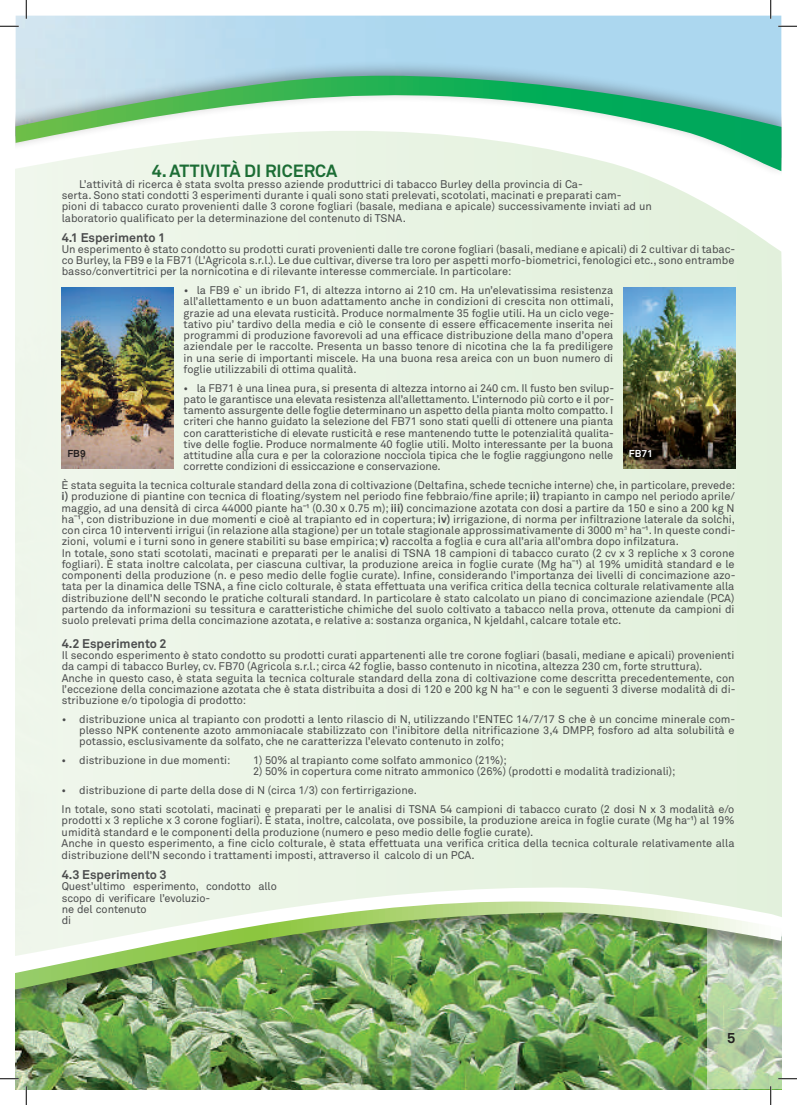
<style>
.page{position:relative;width:797px;height:1105px;background:#fff}
.page>*{position:absolute;margin:0;border:0;box-sizing:border-box;transform-origin:0 0}
.t1{font:700 17.5px "Akkurat";color:#1c6d35}
.t2{font:700 14.38px "Akkurat";color:#231f20}
.t3{font:700 12.5px "Akkurat";color:#4b4c4d}
.t4{font:11px/11.2px "Akkurat";color:#4b4c4d}
.t5{font:700 10px "Akkurat";color:#fff}
.t6{font:700 10px "Akkurat";color:#231f20}
.s1{font-weight:700}
</style>
<div class="page">
<div style="left:55px;top:220px;width:726px;height:608px;background:#e8f3e3"></div>
<div style="left:16px;top:60px;width:765px;height:160px;background:#231f20;opacity:.4"></div>
<svg style="left:16px;top:66px;width:765px;height:105px"></svg>
<img style="left:16px;top:828px;width:765px;height:261px">
<img style="left:62px;top:287px;width:111px;height:181px">
<img style="left:624px;top:287px;width:111px;height:181px">
<svg style="left:0;top:25px;width:19px;height:2px"></svg>
<svg style="left:778px;top:25px;width:19px;height:2px"></svg>
<svg style="left:0;top:1078px;width:19px;height:1px"></svg>
<svg style="left:778px;top:1078px;width:19px;height:1px"></svg>
<svg style="left:25px;top:0;width:2px;height:19px"></svg>
<svg style="left:25px;top:1086px;width:2px;height:19px"></svg>
<svg style="left:770px;top:0;width:1px;height:19px"></svg>
<svg style="left:770px;top:1086px;width:1px;height:19px"></svg>
<h1 class="t1" style="left:152px;top:159px;width:187px">4. ATTIVITÀ DI RICERCA</h1>
<p class="t4" style="left:62px;top:179px;width:591px;text-indent:18px">L’attività di ricerca è stata svolta presso aziende produttrici di tabacco Burley della provincia di Ca-<br>serta. Sono stati condotti 3 esperimenti durante i quali sono stati prelevati, scotolati, macinati e preparati cam-<br>pioni di tabacco curato provenienti dalle 3 corone fogliari (basale, mediana e apicale) successivamente inviati ad un laboratorio qualificato per la determinazione del contenuto di TSNA.</p>
<p class="t3" style="left:62px;top:229px;width:105px">4.1 Esperimento 1</p>
<p class="t4" style="left:62px;top:244px;width:675px;text-align:justify">Un esperimento è stato condotto su prodotti curati provenienti dalle tre corone fogliari (basali, mediane e apicali) di 2 cultivar di tabac&shy;co Burley, la FB9 e la FB71 (L’Agricola s.r.l.). Le due cultivar, diverse tra loro per aspetti morfo-biometrici, fenologici etc., sono entrambe basso/convertitrici per la nornicotina e di rilevante interesse commerciale. In particolare:</p>
<p class="t4" style="left:184px;top:285px;width:432px;text-align:justify">• la FB9 e` un ibrido F1, di altezza intorno ai 210 cm. Ha un’elevatissima resistenza all’allettamento e un buon adattamento anche in condizioni di crescita non ottimali, grazie ad una elevata rusticità. Produce normalmente 35 foglie utili. Ha un ciclo vege&shy;tativo piu’ tardivo della media e ciò le consente di essere efficacemente inserita nei programmi di produzione favorevoli ad una efficace distribuzione della mano d’opera aziendale per le raccolte. Presenta un basso tenore di nicotina che la fa prediligere in una serie di importanti miscele. Ha una buona resa areica con un buon numero di foglie utilizzabili di ottima qualità.</p>
<p class="t4" style="left:183px;top:382px;width:432px;text-align:justify">• la FB71 è una linea pura, si presenta di altezza intorno ai 240 cm. Il fusto ben svilup&shy;pato le garantisce una elevata resistenza all’allettamento. L’internodo più corto e il por&shy;tamento assurgente delle foglie determinano un aspetto della pianta molto compatto. I criteri che hanno guidato la selezione del FB71 sono stati quelli di ottenere una pianta con caratteristiche di elevate rusticità e rese mantenendo tutte le potenzialità qualita&shy;tive delle foglie. Produce normalmente 40 foglie utili. Molto interessante per la buona attitudine alla cura e per la colorazione nocciola tipica che le foglie raggiungono nelle corrette condizioni di essiccazione e conservazione.</p>
<p class="t4" style="left:62px;top:480px;width:675px">È stata seguita la tecnica colturale standard della zona di coltivazione (Deltafina, schede tecniche interne) che, in particolare, prevede: <span class="s1">i)</span> produzione di piantine con tecnica di floating/system nel periodo fine febbraio/fine aprile; <span class="s1">ii)</span> trapianto in campo nel periodo aprile/ maggio, ad una densità di circa 44000 piante ha¯¹ (0.30 x 0.75 m); <span class="s1">iii)</span> concimazione azotata con dosi a partire da 150 e sino a 200 kg N ha¯¹, con distribuzione in due momenti e cioè al trapianto ed in copertura; <span class="s1">iv)</span> irrigazione, di norma per infiltrazione laterale da solchi, con circa 10 interventi irrigui (in relazione alla stagione) per un totale stagionale approssimativamente di 3000 m<sup>3</sup> ha¯¹. In queste condi&shy;zioni, volumi e i turni sono in genere stabiliti su base empirica; <span class="s1">v)</span> raccolta a foglia e cura all’aria all’ombra dopo infilzatura.<br>In totale, sono stati scotolati, macinati e preparati per le analisi di TSNA 18 campioni di tabacco curato (2 cv x 3 repliche x 3 corone fogliari). È stata inoltre calcolata, per ciascuna cultivar, la produzione areica in foglie curate (Mg ha¯¹) al 19% umidità standard e le componenti della produzione (n. e peso medio delle foglie curate). Infine, considerando l’importanza dei livelli di concimazione azo&shy;tata per la dinamica delle TSNA, a fine ciclo colturale, è stata effettuata una verifica critica della tecnica colturale relativamente alla distribuzione dell’N secondo le pratiche colturali standard. In particolare è stato calcolato un piano di concimazione aziendale (PCA) partendo da informazioni su tessitura e caratteristiche chimiche del suolo coltivato a tabacco nella prova, ottenute da campioni di suolo prelevati prima della concimazione azotata, e relative a: sostanza organica, N kjeldahl, calcare totale etc.</p>
<p class="t3" style="left:62px;top:636px;width:107px">4.2 Esperimento 2</p>
<p class="t4" style="left:62px;top:650px;width:675px">Il secondo esperimento è stato condotto su prodotti curati appartenenti alle tre corone fogliari (basali, mediane e apicali) provenienti da campi di tabacco Burley, cv. FB70 (Agricola s.r.l.; circa 42 foglie, basso contenuto in nicotina, altezza 230 cm, forte struttura).<br>Anche in questo caso, è stata seguita la tecnica colturale standard della zona di coltivazione come descritta precedentemente, con l’eccezione della concimazione azotata che è stata distribuita a dosi di 120 e 200 kg N ha¯¹ e con le seguenti 3 diverse modalità di di&shy;stribuzione e/o tipologia di prodotto:</p>
<p class="t4" style="left:79px;top:714px;width:657px;text-align:justify;text-indent:-17px">• distribuzione unica al trapianto con prodotti a lento rilascio di N, utilizzando l’ENTEC 14/7/17 S che è un concime minerale com&shy;plesso NPK contenente azoto ammoniacale stabilizzato con l’inibitore della nitrificazione 3,4 DMPP, fosforo ad alta solubilità e potassio, esclusivamente da solfato, che ne caratterizza l’elevato contenuto in zolfo;</p>
<p class="t4" style="left:62px;top:755px;width:170px">• distribuzione in due momenti:</p>
<p class="t4" style="left:253px;top:755px;width:255px">1) 50% al trapianto come solfato ammonico (21%);</p>
<p class="t4" style="left:253px;top:766px;width:424px">2) 50% in copertura come nitrato ammonico (26%) (prodotti e modalità tradizionali);</p>
<p class="t4" style="left:62px;top:781px;width:674px;line-height:18.8px">• distribuzione di parte della dose di N (circa 1/3) con fertirrigazione.<br>In totale, sono stati scotolati, macinati e preparati per le analisi di TSNA 54 campioni di tabacco curato (2 dosi N x 3 modalità e/o</p>
<p class="t4" style="left:62px;top:815px;width:674px">prodotti x 3 repliche x 3 corone fogliari). È stata, inoltre, calcolata, ove possibile, la produzione areica in foglie curate (Mg ha¯¹) al 19% umidità standard e le componenti della produzione (numero e peso medio delle foglie curate).<br>Anche in questo esperimento, a fine ciclo colturale, è stata effettuata una verifica critica della tecnica colturale relativamente alla</p>
<p class="t4" style="left:62px;top:850px;width:415px">distribuzione dell’N secondo i trattamenti imposti, attraverso il calcolo di un PCA.</p>
<p class="t3" style="left:62px;top:867px;width:107px">4.3 Esperimento 3</p>
<p class="t4" style="left:62px;top:881px;width:217px">Quest’ultimo esperimento, condotto allo scopo di verificare l’evoluzio-<br>ne del contenuto<br>di</p>
<p class="t6" style="left:67px;top:447px;width:20px">FB9</p>
<p class="t5" style="left:629px;top:447px;width:25px">FB71</p>
<h2 class="t2" style="left:727px;top:1029px;width:10px">5</h2>
</div>
